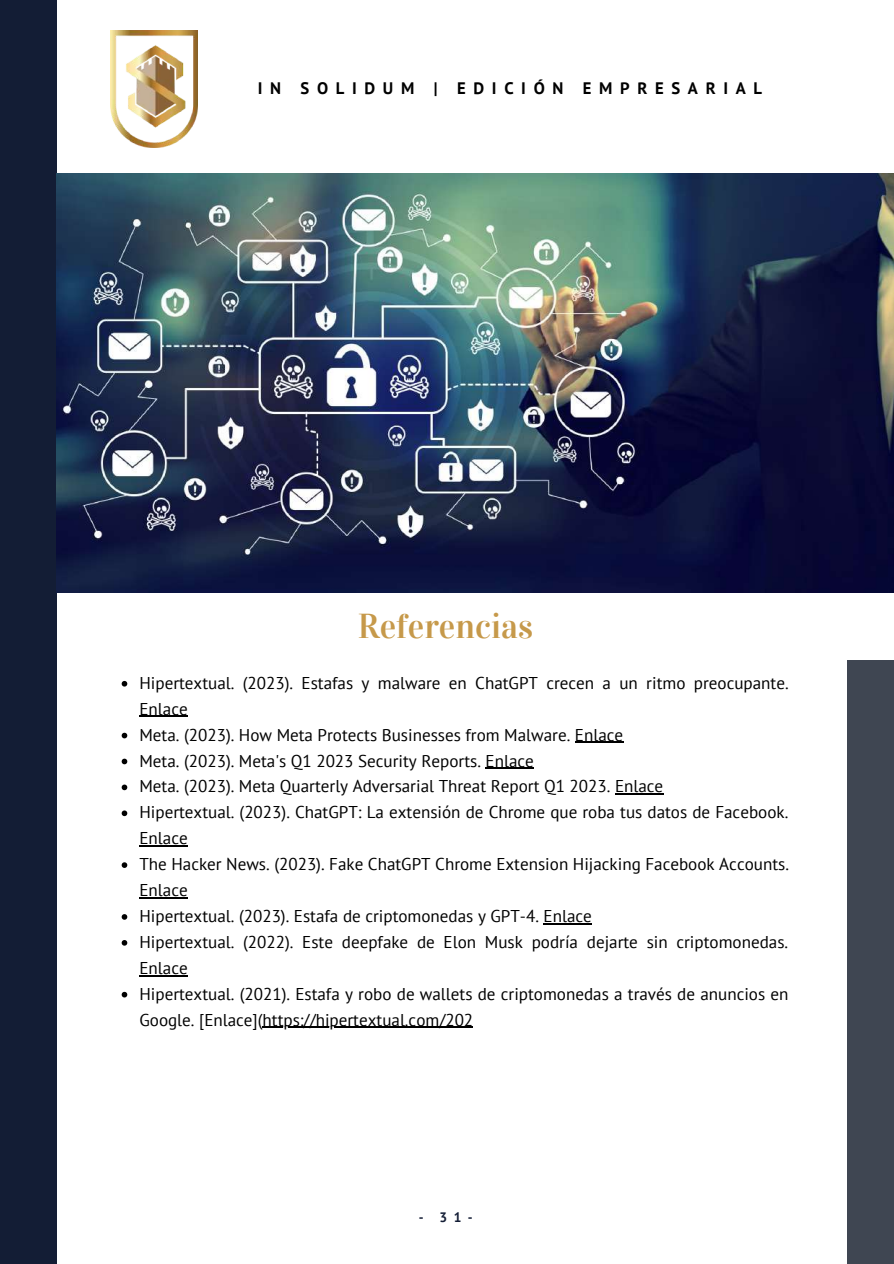
<style>
.page{position:relative;width:894px;height:1264px;background:#fff}
.page>*{position:absolute;margin:0;border:0;box-sizing:border-box;transform-origin:0 0}
.t1{font:34.5px "Vidaloka";color:#c6994a}
.t2{font:17.1px/26px "PT Sans";color:#000}
.t3{font:700 16.65px "PT Sans";letter-spacing:.46em;color:#000}
.t4{font:700 13.65px "PT Sans";color:#131d35}
</style>
<div class="page">
<div style="left:846px;top:660px;width:47px;height:603px;background:#3f4652"></div>
<div style="left:0;top:0;width:56px;height:1263px;background:#131d35"></div>
<img style="left:110px;top:31px;width:87px;height:117px">
<img style="left:57px;top:173px;width:836px;height:419px">
<svg style="left:122px;top:681px;width:5px;height:5px"></svg>
<hr style="left:139px;top:716px;width:49px;height:1px;background:#000">
<svg style="left:122px;top:732px;width:5px;height:6px"></svg>
<hr style="left:574px;top:741px;width:49px;height:2px;background:#000">
<svg style="left:122px;top:758px;width:5px;height:6px"></svg>
<hr style="left:485px;top:767px;width:48px;height:1px;background:#000">
<svg style="left:122px;top:784px;width:5px;height:6px"></svg>
<hr style="left:615px;top:793px;width:48px;height:1px;background:#000">
<svg style="left:122px;top:810px;width:5px;height:6px"></svg>
<hr style="left:139px;top:845px;width:49px;height:1px;background:#000">
<svg style="left:122px;top:862px;width:5px;height:6px"></svg>
<hr style="left:139px;top:897px;width:49px;height:1px;background:#000">
<svg style="left:122px;top:914px;width:5px;height:5px"></svg>
<hr style="left:543px;top:923px;width:48px;height:1px;background:#000">
<svg style="left:122px;top:940px;width:5px;height:5px"></svg>
<hr style="left:139px;top:974px;width:49px;height:2px;background:#000">
<svg style="left:122px;top:991px;width:5px;height:6px"></svg>
<hr style="left:262px;top:1026px;width:211px;height:1px;background:#000">
<p class="t3" style="left:258px;top:77px;width:505px">IN SOLIDUM | EDICIÓN EMPRESARIAL</p>
<h1 class="t1" style="left:358px;top:606px;width:177px">Referencias</h1>
<p class="t2" style="left:139px;top:669px;width:651px">Hipertextual. (2023). Estafas y malware en ChatGPT crecen a un ritmo preocupante.<br>Enlace<br>Meta. (2023). How Meta Protects Businesses from Malware. Enlace<br>Meta. (2023). Meta's Q1 2023 Security Reports. Enlace<br>Meta. (2023). Meta Quarterly Adversarial Threat Report Q1 2023. Enlace<br>Hipertextual. (2023). ChatGPT: La extensión de Chrome que roba tus datos de Facebook.<br>Enlace<br>The Hacker News. (2023). Fake ChatGPT Chrome Extension Hijacking Facebook Accounts.<br>Enlace<br>Hipertextual. (2023). Estafa de criptomonedas y GPT-4. Enlace<br>Hipertextual. (2022). Este deepfake de Elon Musk podría dejarte sin criptomonedas.<br>Enlace<br>Hipertextual. (2021). Estafa y robo de wallets de criptomonedas a través de anuncios en Google. [Enlace](https://hipertextual.com/202</p>
<p class="t4" style="left:418px;top:1208px;width:55px">- 31-</p>
</div>
